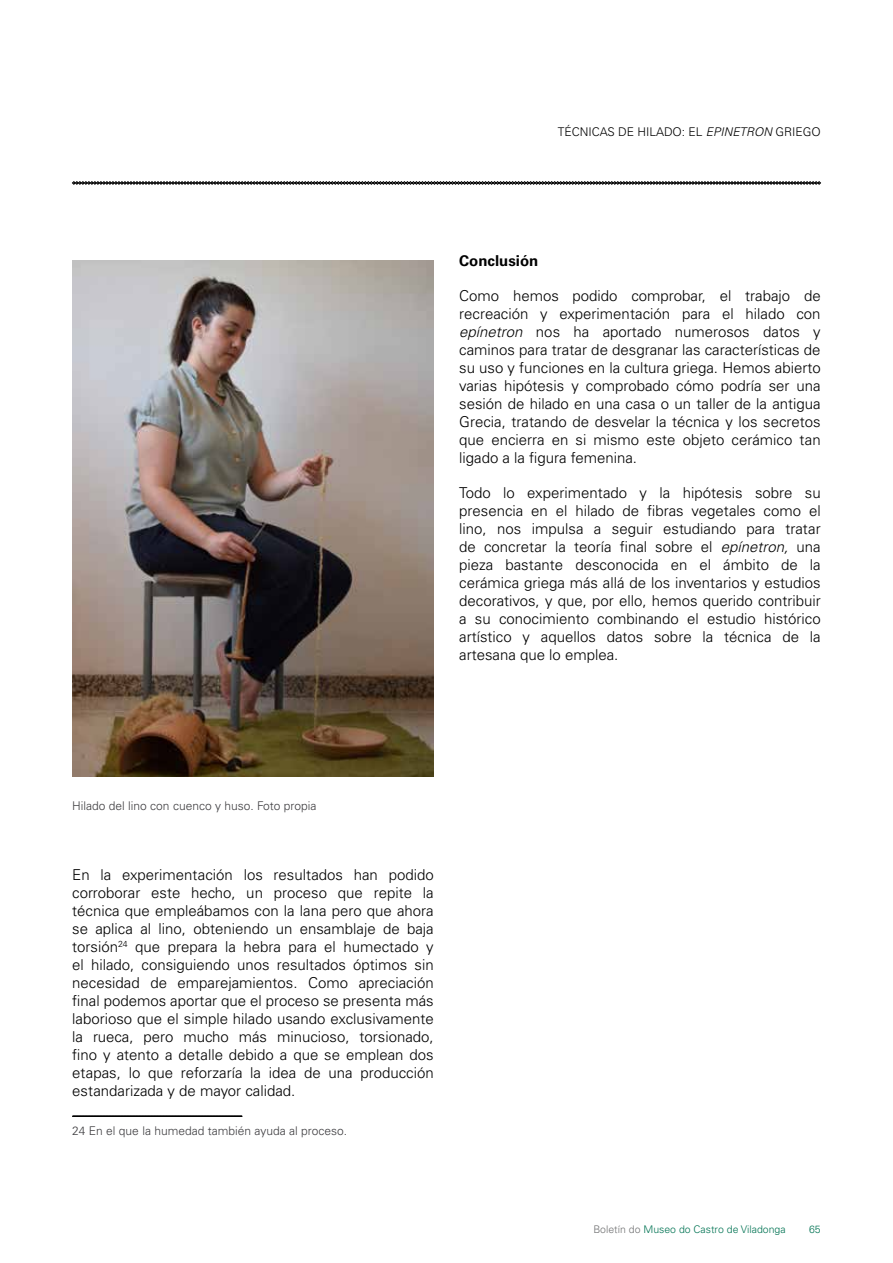
<style>
.page{position:relative;width:893px;height:1263px;background:#fff}
.page>*{position:absolute;margin:0;border:0;box-sizing:border-box;transform-origin:0 0}
.t1{font:300 15px/18px "Univers LT Std";color:#000;text-align:justify}
.t2{font:700 15px "Univers LT Std";color:#000}
.t3{font:300 12px "Univers LT Std";color:#3e3d40}
.t4{font:300 12px "Univers LT Std";color:#000}
.t5{font:300 10.5px "Univers LT Std";color:#007353}
.s1{font-style:italic}
.s2{color:#707172}
</style>
<div class="page">
<svg style="left:72px;top:181px;width:749px;height:4px;background:#616161"></svg>
<img style="left:72px;top:261px;width:362px;height:515px">
<svg style="left:72px;top:1115px;width:171px;height:2px"></svg>
<p class="t4" style="left:558px;top:125px;width:264px">TÉCNICAS DE HILADO: EL <span class="s1">EPINETRON</span> GRIEGO</p>
<p class="t2" style="left:459px;top:252px;width:81px">Conclusión</p>
<p class="t1" style="left:459px;top:287px;width:363px">Como hemos podido comprobar, el trabajo de recreación y experimentación para el hilado con <span class="s1">epínetron</span> nos ha aportado numerosos datos y caminos para tratar de desgranar las características de su uso y funciones en la cultura griega. Hemos abierto varias hipótesis y comprobado cómo podría ser una sesión de hilado en una casa o un taller de la antigua Grecia, tratando de desvelar la técnica y los secretos que encierra en si mismo este objeto cerámico tan ligado a la figura femenina.</p>
<p class="t1" style="left:459px;top:484px;width:363px">Todo lo experimentado y la hipótesis sobre su presencia en el hilado de fibras vegetales como el lino, nos impulsa a seguir estudiando para tratar de concretar la teoría final sobre el <span class="s1">epínetron,</span> una pieza bastante desconocida en el ámbito de la cerámica griega más allá de los inventarios y estudios decorativos, y que, por ello, hemos querido contribuir a su conocimiento combinando el estudio histórico artístico y aquellos datos sobre la técnica de la artesana que lo emplea.</p>
<p class="t3" style="left:72px;top:798px;width:246px">Hilado del lino con cuenco y huso. Foto propia</p>
<p class="t1" style="left:72px;top:865px;width:363px">En la experimentación los resultados han podido corroborar este hecho, un proceso que repite la técnica que empleábamos con la lana pero que ahora se aplica al lino, obteniendo un ensamblaje de baja torsión<sup>24</sup> que prepara la hebra para el humectado y el hilado, consiguiendo unos resultados óptimos sin necesidad de emparejamientos. Como apreciación final podemos aportar que el proceso se presenta más laborioso que el simple hilado usando exclusivamente la rueca, pero mucho más minucioso, torsionado, fino y atento a detalle debido a que se emplean dos etapas, lo que reforzaría la idea de una producción estandarizada y de mayor calidad.</p>
<p class="t3" style="left:72px;top:1124px;width:276px">24 En el que la humedad también ayuda al proceso.</p>
<p class="t5" style="left:593px;top:1223px;width:194px"><span class="s2">Boletín do</span> Museo do Castro de Viladonga</p>
<p class="t5" style="left:809px;top:1223px;width:13px">65</p>
</div>
